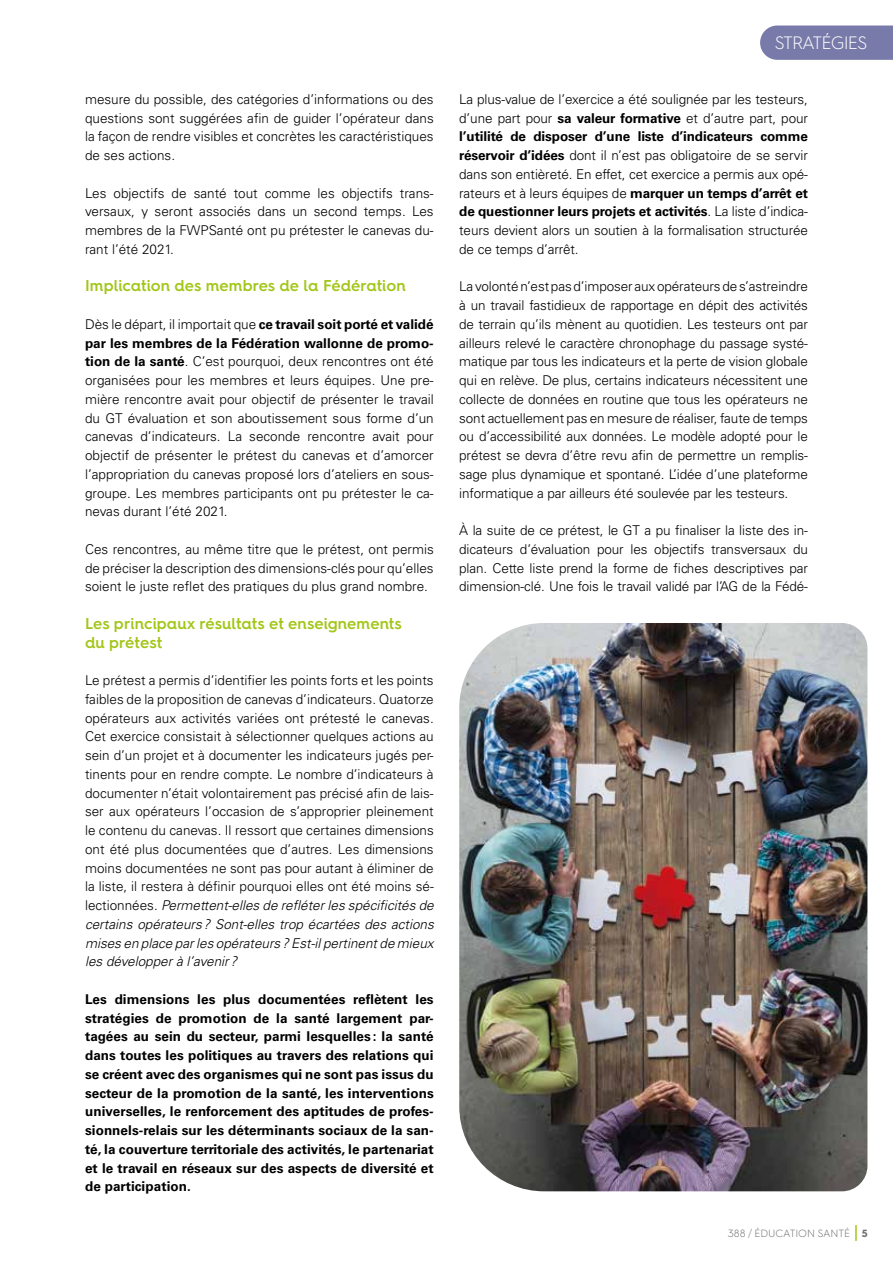
<style>
.page{position:relative;width:893px;height:1263px;background:#fff}
.page>*{position:absolute;margin:0;border:0;box-sizing:border-box;transform-origin:0 0}
.t1{font:300 18px "Hurme Geometric Sans 4";letter-spacing:-.05em;color:#fff}
.t2{font:600 15.75px/18.8px "Hurme Geometric Sans 4";letter-spacing:.005em;color:#a2c617}
.t3{font:300 13.5px/18.8px "Univers LT Std";color:#000;text-align:justify}
.t4{font:700 13.5px/18.8px "Univers LT Std";letter-spacing:.005em;color:#000;text-align:justify}
.t5{font:300 10.5px "Hurme Geometric Sans 4";letter-spacing:-.01em;color:#706f6f}
.s1{font-weight:700}
.s2{font-style:italic}
</style>
<div class="page">
<svg style="left:855px;top:1225px;width:2px;height:16px"></svg>
<div style="left:760px;top:26px;width:133px;height:34px;background:#787aa9"></div>
<img style="left:459px;top:623px;width:408px;height:568px">
<p class="t3" style="left:85px;top:90px;width:350px">mesure du possible, des catégories d’informations ou des questions sont suggérées afin de guider l’opérateur dans la façon de rendre visibles et concrètes les caractéristiques de ses actions.</p>
<p class="t3" style="left:85px;top:183px;width:350px">Les objectifs de santé tout comme les objectifs trans&shy;versaux, y seront associés dans un second temps. Les membres de la FWPSanté ont pu prétester le canevas du&shy;rant l’été 2021.</p>
<p class="t2" style="left:85px;top:276px;width:322px">Implication des membres de la Fédération</p>
<p class="t3" style="left:85px;top:315px;width:350px">Dès le départ, il importait que <span class="s1">ce travail soit porté et validé par les membres de la Fédération wallonne de promo&shy;tion de la santé</span>. C’est pourquoi, deux rencontres ont été organisées pour les membres et leurs équipes. Une pre&shy;mière rencontre avait pour objectif de présenter le travail du GT évaluation et son aboutissement sous forme d’un canevas d’indicateurs. La seconde rencontre avait pour objectif de présenter le prétest du canevas et d’amorcer l’appropriation du canevas proposé lors d’ateliers en sous&shy;groupe. Les membres participants ont pu prétester le ca&shy;nevas durant l’été 2021.</p>
<p class="t3" style="left:85px;top:540px;width:350px">Ces rencontres, au même titre que le prétest, ont permis de préciser la description des dimensions-clés pour qu’elles soient le juste reflet des pratiques du plus grand nombre.</p>
<p class="t2" style="left:85px;top:614px;width:318px">Les principaux résultats et enseignements du prétest</p>
<p class="t3" style="left:85px;top:671px;width:350px">Le prétest a permis d’identifier les points forts et les points faibles de la proposition de canevas d’indicateurs. Quatorze opérateurs aux activités variées ont prétesté le canevas.<br>Cet exercice consistait à sélectionner quelques actions au sein d’un projet et à documenter les indicateurs jugés per&shy;tinents pour en rendre compte. Le nombre d’indicateurs à documenter n’était volontairement pas précisé afin de lais&shy;ser aux opérateurs l’occasion de s’approprier pleinement le contenu du canevas. Il ressort que certaines dimensions ont été plus documentées que d’autres. Les dimensions moins documentées ne sont pas pour autant à éliminer de la liste, il restera à définir pourquoi elles ont été moins sé&shy;lectionnées. <span class="s2">Permettent-elles de refléter les spécificités de certains opérateurs? Sont-elles trop écartées des actions mises en place par les opérateurs ? Est-il pertinent de mieux les développer à l’avenir ?</span></p>
<p class="t4" style="left:85px;top:990px;width:350px">Les dimensions les plus documentées reflètent les stratégies de promotion de la santé largement par&shy;tagées au sein du secteur, parmi lesquelles : la santé dans toutes les politiques au travers des relations qui se créent avec des organismes qui ne sont pas issus du secteur de la promotion de la santé, les interventions universelles, le renforcement des aptitudes de profes&shy;sionnels-relais sur les déterminants sociaux de la san&shy;té, la couverture territoriale des activités, le partenariat et le travail en réseaux sur des aspects de diversité et de participation.</p>
<h1 class="t1" style="left:774px;top:30px;width:95px">STRATÉGIES</h1>
<p class="t3" style="left:459px;top:90px;width:350px">La plus-value de l’exercice a été soulignée par les testeurs, d’une part pour <span class="s1">sa valeur formative</span> et d’autre part, pour <span class="s1">l’utilité de disposer d’une liste d’indicateurs comme réservoir d’idées</span> dont il n’est pas obligatoire de se servir dans son entièreté. En effet, cet exercice a permis aux opé&shy;rateurs et à leurs équipes de <span class="s1">marquer un temps d’arrêt et de questionner leurs projets et activités</span>. La liste d’indica&shy;teurs devient alors un soutien à la formalisation structurée de ce temps d’arrêt.</p>
<p class="t3" style="left:459px;top:277px;width:350px">La volonté n’est pas d’imposer aux opérateurs de s’astreindre à un travail fastidieux de rapportage en dépit des activités de terrain qu’ils mènent au quotidien. Les testeurs ont par ailleurs relevé le caractère chronophage du passage systé&shy;matique par tous les indicateurs et la perte de vision globale qui en relève. De plus, certains indicateurs nécessitent une collecte de données en routine que tous les opérateurs ne sont actuellement pas en mesure de réaliser, faute de temps ou d’accessibilité aux données. Le modèle adopté pour le prétest se devra d’être revu afin de permettre un remplis&shy;sage plus dynamique et spontané. L’idée d’une plateforme informatique a par ailleurs été soulevée par les testeurs.</p>
<p class="t3" style="left:459px;top:521px;width:350px">À la suite de ce prétest, le GT a pu finaliser la liste des in&shy;dicateurs d’évaluation pour les objectifs transversaux du plan. Cette liste prend la forme de fiches descriptives par dimension-clé. Une fois le travail validé par l’AG de la Fédé-</p>
<p class="t5" style="left:728px;top:1227px;width:141px">388 / ÉDUCATION SANTÉ <span class="s1">5</span></p>
</div>
